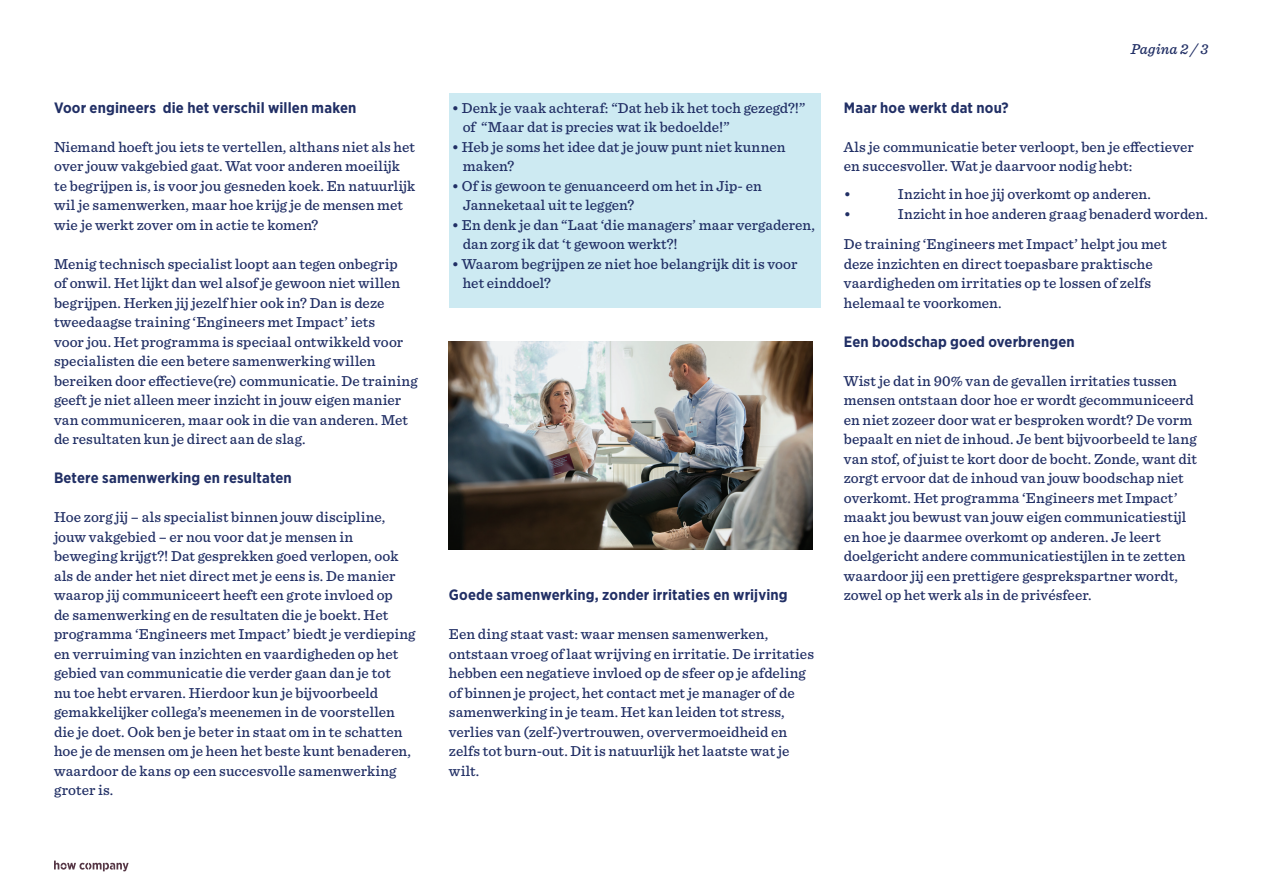
<style>
.page{position:relative;width:1263px;height:893px;background:#fff}
.page>*{position:absolute;margin:0;border:0;box-sizing:border-box;transform-origin:0 0}
.t1{font:500 15px/19.5px "Sentinel";letter-spacing:.005em;color:#212f65}
.t2{font:700 15px "Gotham Narrow";letter-spacing:.01em;color:#212f65}
.t3{font:italic 500 15px "Sentinel";letter-spacing:.005em;color:#212f65}
</style>
<div class="page">
<svg style="left:54px;top:861px;width:75px;height:10px"></svg>
<div style="left:449px;top:93px;width:372px;height:215px;background:#cdeaf2"></div>
<img style="left:449px;top:342px;width:364px;height:208px">
<p class="t2" style="left:54px;top:98px;width:304px">Voor engineers die het verschil willen maken</p>
<p class="t1" style="left:54px;top:136px;width:363px">Niemand hoeft jou iets te vertellen, althans niet als het over jouw vakgebied gaat. Wat voor anderen moeilijk te begrijpen is, is voor jou gesneden koek. En natuurlijk wil je samenwerken, maar hoe krijg je de mensen met wie je werkt zover om in actie te komen?</p>
<p class="t1" style="left:54px;top:253px;width:365px">Menig technisch specialist loopt aan tegen onbegrip<br>of onwil. Het lijkt dan wel alsof je gewoon niet willen begrijpen. Herken jij jezelf hier ook in? Dan is deze tweedaagse training ‘Engineers met Impact’ iets<br>voor jou. Het programma is speciaal ontwikkeld voor specialisten die een betere samenwerking willen bereiken door effectieve(re) communicatie. De training geeft je niet alleen meer inzicht in jouw eigen manier van communiceren, maar ook in die van anderen. Met de resultaten kun je direct aan de slag.</p>
<p class="t2" style="left:54px;top:468px;width:239px">Betere samenwerking en resultaten</p>
<p class="t1" style="left:54px;top:506px;width:363px">Hoe zorg jij – als specialist binnen jouw discipline, jouw vakgebied – er nou voor dat je mensen in beweging krijgt?! Dat gesprekken goed verlopen, ook als de ander het niet direct met je eens is. De manier waarop jij communiceert heeft een grote invloed op<br>de samenwerking en de resultaten die je boekt. Het programma ‘Engineers met Impact’ biedt je verdieping en verruiming van inzichten en vaardigheden op het gebied van communicatie die verder gaan dan je tot<br>nu toe hebt ervaren. Hierdoor kun je bijvoorbeeld gemakkelijker collega’s meenemen in de voorstellen die je doet. Ook ben je beter in staat om in te schatten hoe je de mensen om je heen het beste kunt benaderen, waardoor de kans op een succesvolle samenwerking groter is.</p>
<p class="t1" style="left:463px;top:97px;width:344px;text-indent:-11px">• Denk je vaak achteraf: “Dat heb ik het toch gezegd?!” of “Maar dat is precies wat ik bedoelde!”</p>
<p class="t1" style="left:463px;top:136px;width:324px;text-indent:-11px">• Heb je soms het idee dat je jouw punt niet kunnen maken?</p>
<p class="t1" style="left:463px;top:175px;width:301px;text-indent:-11px">• Of is gewoon te genuanceerd om het in Jip- en<br>Janneketaal uit te leggen?</p>
<p class="t1" style="left:463px;top:214px;width:354px;text-indent:-11px">• En denk je dan “Laat ‘die managers’ maar vergaderen, dan zorg ik dat ‘t gewoon werkt?!</p>
<p class="t1" style="left:463px;top:253px;width:336px;text-indent:-11px">• Waarom begrijpen ze niet hoe belangrijk dit is voor het einddoel?</p>
<p class="t2" style="left:449px;top:585px;width:340px">Goede samenwerking, zonder irritaties en wrijving</p>
<p class="t1" style="left:449px;top:623px;width:367px">Een ding staat vast: waar mensen samenwerken, ontstaan vroeg of laat wrijving en irritatie. De irritaties hebben een negatieve invloed op de sfeer op je afdeling of binnen je project, het contact met je manager of de samenwerking in je team. Het kan leiden tot stress, verlies van (zelf-)vertrouwen, oververmoeidheid en zelfs tot burn-out. Dit is natuurlijk het laatste wat je wilt.</p>
<p class="t3" style="left:1131px;top:38px;width:79px">Pagina 2 / 3</p>
<p class="t2" style="left:844px;top:98px;width:166px">Maar hoe werkt dat nou?</p>
<p class="t1" style="left:844px;top:136px;width:351px">Als je communicatie beter verloopt, ben je effectiever en succesvoller. Wat je daarvoor nodig hebt:</p>
<p class="t1" style="left:844px;top:183px;width:9px">•</p>
<p class="t1" style="left:898px;top:183px;width:255px">Inzicht in hoe jij overkomt op anderen.</p>
<p class="t1" style="left:844px;top:203px;width:9px">•</p>
<p class="t1" style="left:844px;top:197px;width:366px;line-height:30.5px;text-indent:54px">Inzicht in hoe anderen graag benaderd worden.<br>De training ‘Engineers met Impact’ helpt jou met</p>
<p class="t1" style="left:844px;top:253px;width:310px;text-align:justify">deze inzichten en direct toepasbare praktische vaardigheden om irritaties op te lossen of zelfs helemaal te voorkomen.</p>
<p class="t2" style="left:844px;top:332px;width:232px">Een boodschap goed overbrengen</p>
<p class="t1" style="left:844px;top:370px;width:355px">Wist je dat in 90% van de gevallen irritaties tussen mensen ontstaan door hoe er wordt gecommuniceerd en niet zozeer door wat er besproken wordt? De vorm bepaalt en niet de inhoud. Je bent bijvoorbeeld te lang van stof, of juist te kort door de bocht. Zonde, want dit zorgt ervoor dat de inhoud van jouw boodschap niet overkomt. Het programma ‘Engineers met Impact’ maakt jou bewust van jouw eigen communicatiestijl en hoe je daarmee overkomt op anderen. Je leert doelgericht andere communicatiestijlen in te zetten waardoor jij een prettigere gesprekspartner wordt, zowel op het werk als in de privésfeer.</p>
</div>
